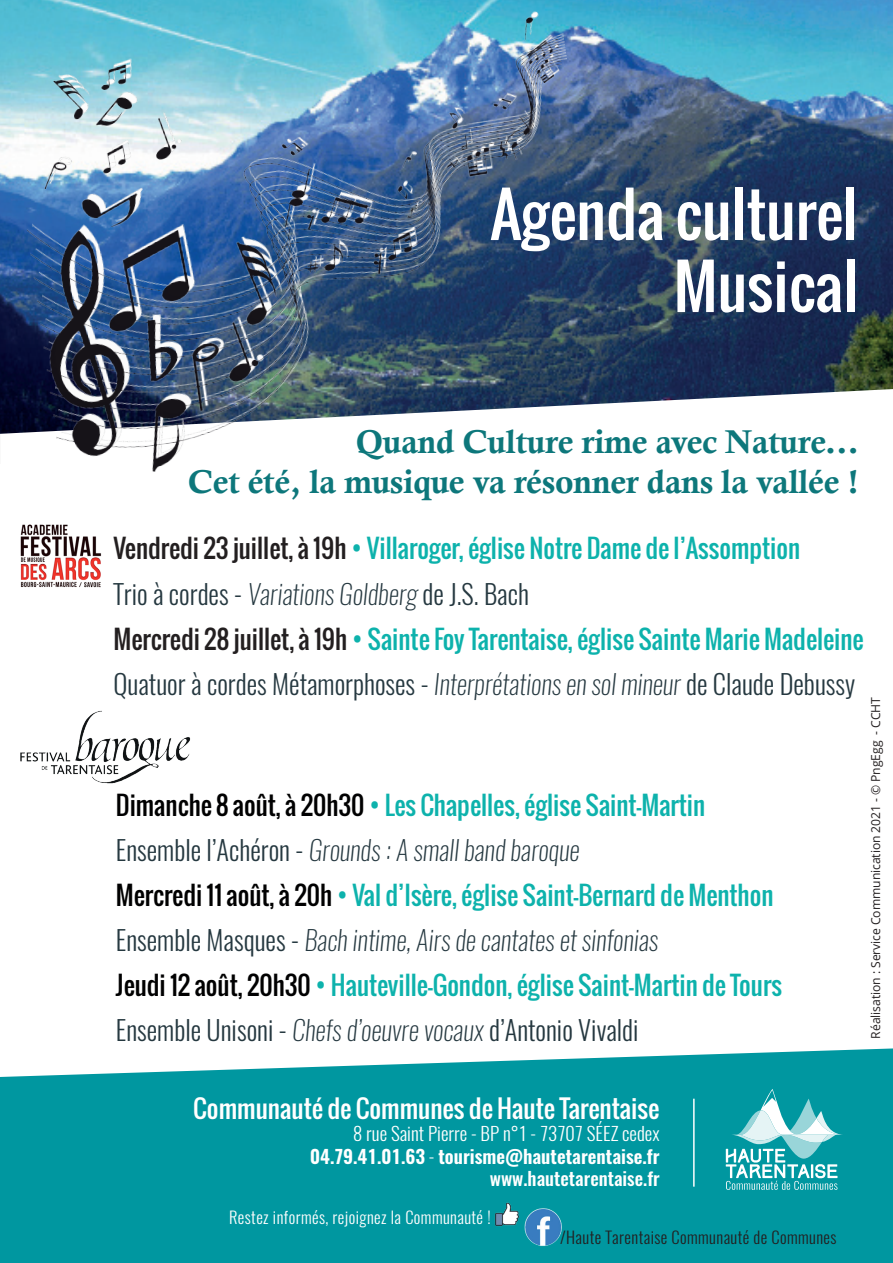
<style>
.page{position:relative;width:893px;height:1263px;background:#fff}
.page>*{position:absolute;margin:0;border:0;box-sizing:border-box;transform-origin:0 0}
.t1{font:60px/72px "Oswald";color:#fff;text-align:right}
.t2{font:33px/39.6px "Calis MT Bol";letter-spacing:-.01em;color:#0d777b;text-align:right}
.t3{font:300 27px "Oswald";color:#253840}
.t4{font:italic 200 27px "Oswald";color:#253840}
.t5{font:25.5px "Oswald";color:#0db2ac}
.t6{font:24.75px "Oswald";color:#fff}
.t7{font:600 18.6px/22.4px "Oswald";color:#fff;text-align:right}
.t8{font:300 16.5px "Oswald";letter-spacing:.025em;color:#fff}
.t9{font:300 16.5px "Oswald";letter-spacing:.025em;color:#231f20}
.t10{font:12.3px "Open Sans";letter-spacing:-.005em;color:#231f20}
.s1{color:#231f20}
.s2{font-weight:200;font-style:italic}
.s3{color:#000001}
.s4{font-weight:300;font-style:normal}
.s5{font-weight:300}
.s6{font-weight:500}
</style>
<div class="page">
<img style="left:0;top:0;width:893px;height:389px">
<svg style="left:0;top:389px;width:893px;height:45px"></svg>
<svg style="left:0;top:1048px;width:893px;height:215px;background:#129ea7"></svg>
<svg style="left:726px;top:1089px;width:117px;height:101px;background:#4cb6bc"></svg>
<hr style="left:693px;top:1099px;width:2px;height:88px;background:#fff">
<img style="left:494px;top:1201px;width:26px;height:25px">
<img style="left:524px;top:1207px;width:39px;height:40px">
<img style="left:5px;top:0;width:606px;height:472px">
<img style="left:20px;top:524px;width:82px;height:64px">
<img style="left:20px;top:710px;width:170px;height:74px">
<h1 class="t1" style="left:491px;top:178px;width:369px">Agenda culturel<br>Musical</h1>
<p class="t2" style="left:188px;top:422px;width:673px">Quand Culture rime avec Nature...<br>Cet été, la musique va résonner dans la vallée !</p>
<p class="t5" style="left:114px;top:528px;width:688px"><span class="s1">Vendredi 23 juillet, à 19h</span> • Villaroger, église Notre Dame de l’Assomption</p>
<p class="t3" style="left:114px;top:576px;width:417px">Trio à cordes - <span class="s2">Variations Goldberg</span> de J.S. Bach</p>
<p class="t5" style="left:114px;top:620px;width:752px"><span class="s1">Mercredi 28 juillet, à 19h</span> • Sainte Foy Tarentaise, église Sainte Marie Madeleine</p>
<p class="t3" style="left:114px;top:666px;width:743px">Quatuor à cordes Métamorphoses - <span class="s2">Interprétations en sol mineur</span> de Claude Debussy</p>
<p class="t10" style="left:867px;top:1038px;width:343px;rotate:-90deg">Réalisation : Service Communication 2021 - © PngEgg - CCHT</p>
<p class="t5" style="left:116px;top:786px;width:591px"><span class="s3">Dimanche 8 août, à 20h30</span> • Les Chapelles, église Saint-Martin</p>
<p class="t4" style="left:116px;top:831px;width:465px"><span class="s4">Ensemble l’Achéron -</span> Grounds : A small band baroque</p>
<p class="t5" style="left:116px;top:876px;width:659px"><span class="s3">Mercredi 11 août, à 20h</span> • Val d’Isère, église Saint-Bernard de Menthon</p>
<p class="t4" style="left:116px;top:921px;width:544px"><span class="s4">Ensemble Masques -</span> Bach intime, Airs de cantates et sinfonias</p>
<p class="t5" style="left:116px;top:966px;width:668px"><span class="s3">Jeudi 12 août, 20h30</span> • Hauteville-Gondon, église Saint-Martin de Tours</p>
<p class="t3" style="left:116px;top:1012px;width:524px">Ensemble Unisoni - <span class="s2">Chefs d’oeuvre vocaux</span> d’Antonio Vivaldi</p>
<p class="t6" style="left:193px;top:1090px;width:468px">Communauté de Communes de Haute Tarentaise</p>
<p class="t7" style="left:310px;top:1123px;width:351px"><span class="s5">8 rue Saint Pierre - BP n°1 - 73707 SÉEZ cedex<br></span>04.79.41.01.63 <span class="s5">-</span> tourisme@hautetarentaise.fr <span class="s6">www.hautetarentaise.fr</span></p>
<p class="t8" style="left:229px;top:1206px;width:263px">Restez informés, rejoignez la Communauté !</p>
<p class="t9" style="left:560px;top:1226px;width:278px">/Haute Tarentaise Communauté de Communes</p>
</div>
